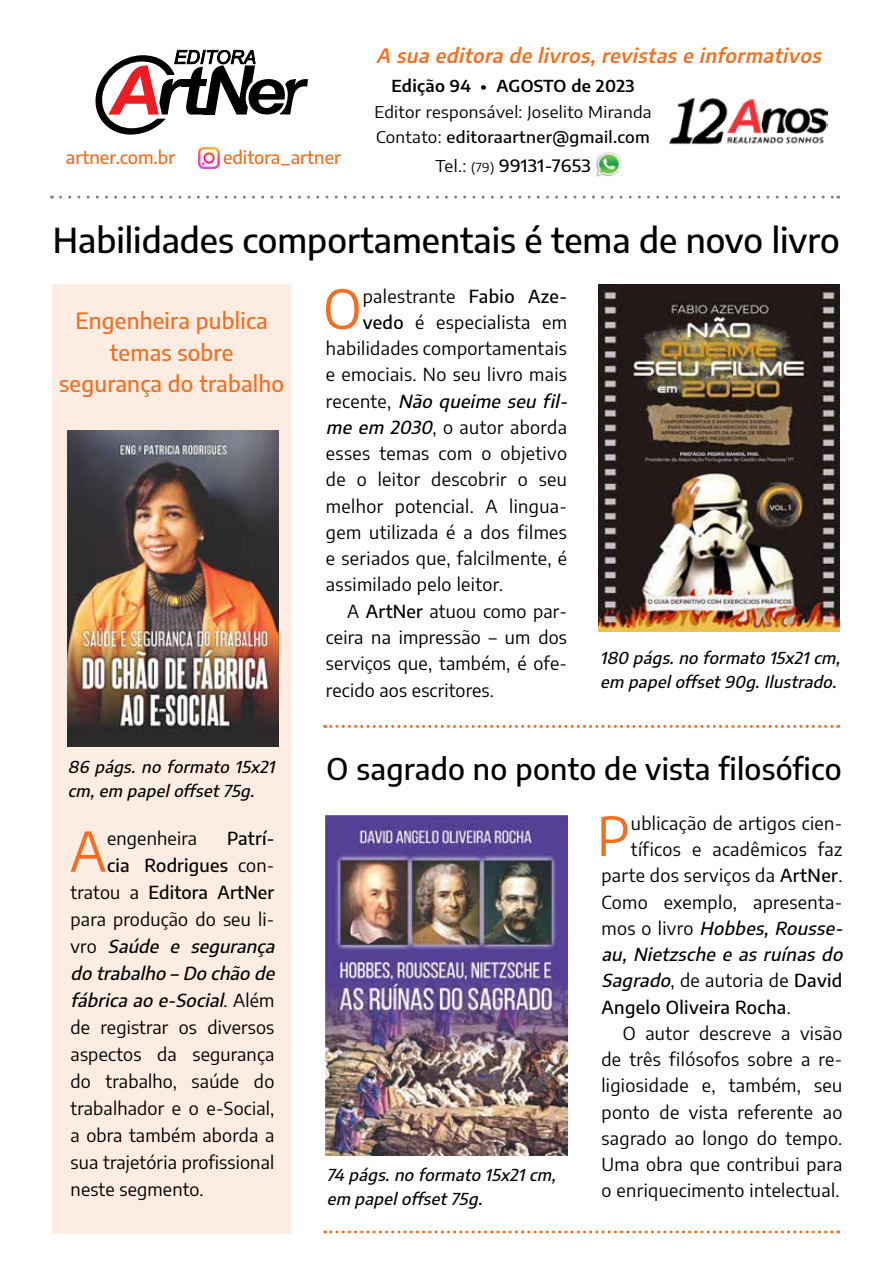
<style>
.page{position:relative;width:893px;height:1276px;background:#fff}
.page>*{position:absolute;margin:0;border:0;box-sizing:border-box;transform-origin:0 0}
.t1{font:54.45px "Encode Sans";color:#f36f20}
.t2{font:53.4px "Encode Sans";color:#f36f20}
.t3{font:500 34.5px "Encode Sans";color:#000}
.t4{font:500 30px "Encode Sans";letter-spacing:.01em;color:#000}
.t5{font:500 22.5px/31.5px "Encode Sans";letter-spacing:.01em;color:#f36f20;text-align:center}
.t6{font:italic 600 19.5px "Encode Sans";color:#f36f20}
.t7{font:18px "Encode Sans";letter-spacing:.02em;color:#000}
.t8{font:italic 500 18px "Encode Sans";color:#000}
.t9{font:500 18px "Encode Sans";letter-spacing:.01em;color:#000}
.t10{font:500 18px "Encode Sans";color:#f36f20}
.t11{font:500 17.1px "Encode Sans";letter-spacing:.015em;color:#000;scale:1.05 1}
.t12{font:italic 500 16.5px/24px "Encode Sans";color:#000}
.t13{font:16.2px/24.9px "Encode Sans";letter-spacing:.02em;color:#000;scale:1.05 1}
.t14{font:600 16.2px "Encode Sans";letter-spacing:.02em;color:#000;scale:1.05 1}
.s1{font-weight:500}
.s2{font-weight:400;font-size:16.35px}
.s3{font-weight:400;font-size:12.45px}
.s4{font-weight:400}
.s5{font-weight:400;font-style:normal}
.s6{font-weight:500;font-style:italic}
</style>
<div class="page">
<div style="left:52px;top:284px;width:239px;height:949px;background:#fdece2"></div>
<img style="left:596px;top:151px;width:25px;height:26px">
<img style="left:198px;top:147px;width:22px;height:22px">
<svg style="left:95px;top:50px;width:213px;height:85px"></svg>
<div style="left:203px;top:108px;width:12px;height:7px;background:#000"></div>
<div style="left:181px;top:79px;width:12px;height:7px;background:#000"></div>
<svg style="left:61px;top:196px;width:778px;height:3px"></svg>
<svg style="left:325px;top:725px;width:514px;height:3px"></svg>
<svg style="left:325px;top:1230px;width:514px;height:3px"></svg>
<img style="left:670px;top:98px;width:158px;height:47px">
<img style="left:68px;top:430px;width:210px;height:316px">
<img style="left:326px;top:815px;width:241px;height:340px">
<img style="left:598px;top:284px;width:241px;height:347px">
<p class="t10" style="left:66px;top:144px;width:111px">artner.com.br</p>
<p class="t10" style="left:223px;top:144px;width:119px">editora_artner</p>
<p class="t6" style="left:376px;top:41px;width:452px">A sua editora de livros,revistas e informativos</p>
<p class="t14" style="left:391px;top:74px;width:233px">Edição 94 • AGOSTO de 2023</p>
<p class="t13" style="left:374px;top:99px;width:266px">Editor responsável: Joselito Miranda<br>Contato: <span class="s1">editoraartner@gmail.com</span></p>
<p class="t11" style="left:435px;top:153px;width:149px"><span class="s2">Tel.:</span> <span class="s3">(79)</span> 99131-7653</p>
<h3 class="t3" style="left:53px;top:215px;width:788px">Habilidades comportamentais é tema de novo livro</h3>
<p class="t5" style="left:59px;top:304px;width:226px">Engenheira publica temas sobre segurança do trabalho</p>
<p class="t12" style="left:68px;top:754px;width:213px">86 págs. no formato 15x21 cm,em papeloffset75g.</p>
<h1 class="t1" style="left:70px;top:813px;width:38px">A</h1>
<p class="t7" style="left:107px;top:825px;width:91px">engenheira</p>
<p class="t9" style="left:227px;top:825px;width:49px">Patrí-</p>
<p class="t9" style="left:107px;top:852px;width:169px">cia Rodrigues <span class="s4">con-</span></p>
<p class="t9" style="left:71px;top:879px;width:205px"><span class="s4">tratou a</span> Editora ArtNer</p>
<p class="t7" style="left:71px;top:906px;width:205px">para produção do seu li-</p>
<p class="t8" style="left:71px;top:933px;width:210px"><span class="s5">v r o</span> Saúde e segurança</p>
<p class="t8" style="left:71px;top:960px;width:210px">do trabalho –Do chão de</p>
<p class="t8" style="left:71px;top:987px;width:205px">fábrica ao e-Social<span class="s5">. A l é m</span></p>
<p class="t7" style="left:71px;top:1014px;width:205px">de registrar os diversos</p>
<p class="t7" style="left:71px;top:1041px;width:205px">aspectos da segurança</p>
<p class="t7" style="left:71px;top:1068px;width:205px">do trabalho, saúde do</p>
<p class="t7" style="left:71px;top:1095px;width:205px">trabalhador e o e-Social,</p>
<p class="t7" style="left:71px;top:1122px;width:205px">a obra também aborda a</p>
<p class="t7" style="left:71px;top:1149px;width:205px">sua trajetória profissional</p>
<p class="t7" style="left:71px;top:1176px;width:135px">neste segmento.</p>
<h2 class="t2" style="left:323px;top:272px;width:40px">O</h2>
<p class="t7" style="left:363px;top:283px;width:206px">palestrante <span class="s1">Fabio Aze-</span></p>
<p class="t7" style="left:363px;top:310px;width:206px"><span class="s1">vedo</span> é especialista em</p>
<p class="t7" style="left:326px;top:336px;width:242px">habilidades comportamentais</p>
<p class="t7" style="left:326px;top:362px;width:242px">e emociais. No seu livro mais</p>
<p class="t8" style="left:326px;top:388px;width:248px"><span class="s5">r e c e n t e ,</span> Não queime seu fil-</p>
<p class="t7" style="left:326px;top:415px;width:242px"><span class="s6">me em 2030</span>, o autor aborda</p>
<p class="t7" style="left:326px;top:441px;width:242px">esses temas com o objetivo</p>
<p class="t7" style="left:326px;top:467px;width:242px">de o leitor descobrir o seu</p>
<p class="t7" style="left:326px;top:493px;width:243px">melhor potencial. A lingua-</p>
<p class="t7" style="left:326px;top:520px;width:242px">gem utilizada é a dos filmes</p>
<p class="t7" style="left:326px;top:546px;width:242px">e seriados que, falcilmente, é</p>
<p class="t7" style="left:326px;top:572px;width:179px">assimilado pelo leitor.</p>
<p class="t7" style="left:347px;top:598px;width:221px">A <span class="s1">ArtNer</span> atuou como par-</p>
<p class="t7" style="left:326px;top:624px;width:242px">ceira na impressão – um dos</p>
<p class="t7" style="left:326px;top:651px;width:243px">serviços que, também, é ofe-</p>
<p class="t7" style="left:326px;top:677px;width:170px">recido aos escritores.</p>
<p class="t12" style="left:600px;top:645px;width:246px">180 págs.no formato 15x21cm, em papeloffset90g.Ilustrado.</p>
<h3 class="t4" style="left:327px;top:747px;width:516px">O sagrado no ponto de vista filosófico</h3>
<p class="t12" style="left:327px;top:1162px;width:235px">74 págs.no formato 15x21cm, em papeloffset75g.</p>
<h2 class="t2" style="left:597px;top:799px;width:34px">P</h2>
<p class="t7" style="left:631px;top:810px;width:213px">ublicação de artigos cien-</p>
<p class="t7" style="left:631px;top:837px;width:213px">tíficos e acadêmicos faz</p>
<p class="t7" style="left:601px;top:863px;width:243px">parte dos serviços da <span class="s1">ArtNer</span>.</p>
<p class="t7" style="left:601px;top:889px;width:242px">Como exemplo, apresenta-</p>
<p class="t8" style="left:601px;top:915px;width:248px"><span class="s5">m o s o l i v r o</span> Hobbes, Rousse-</p>
<p class="t8" style="left:601px;top:941px;width:247px">au, Nietzsche e as ruínas do</p>
<p class="t7" style="left:601px;top:968px;width:242px"><span class="s6">Sagrado</span>, de autoria de <span class="s1">David</span></p>
<p class="t9" style="left:601px;top:994px;width:191px">Angelo Oliveira Rocha<span class="s4">.</span></p>
<p class="t7" style="left:623px;top:1020px;width:221px">O autor descreve a visão</p>
<p class="t7" style="left:601px;top:1046px;width:243px">de três filósofos sobre a re-</p>
<p class="t7" style="left:601px;top:1073px;width:242px">ligiosidade e, também, seu</p>
<p class="t7" style="left:601px;top:1099px;width:242px">ponto de vista referente ao</p>
<p class="t7" style="left:601px;top:1125px;width:242px">sagrado ao longo do tempo.</p>
<p class="t7" style="left:601px;top:1151px;width:242px">Uma obra que contribui para</p>
<p class="t7" style="left:601px;top:1178px;width:240px">o enriquecimento intelectual.</p>
</div>
